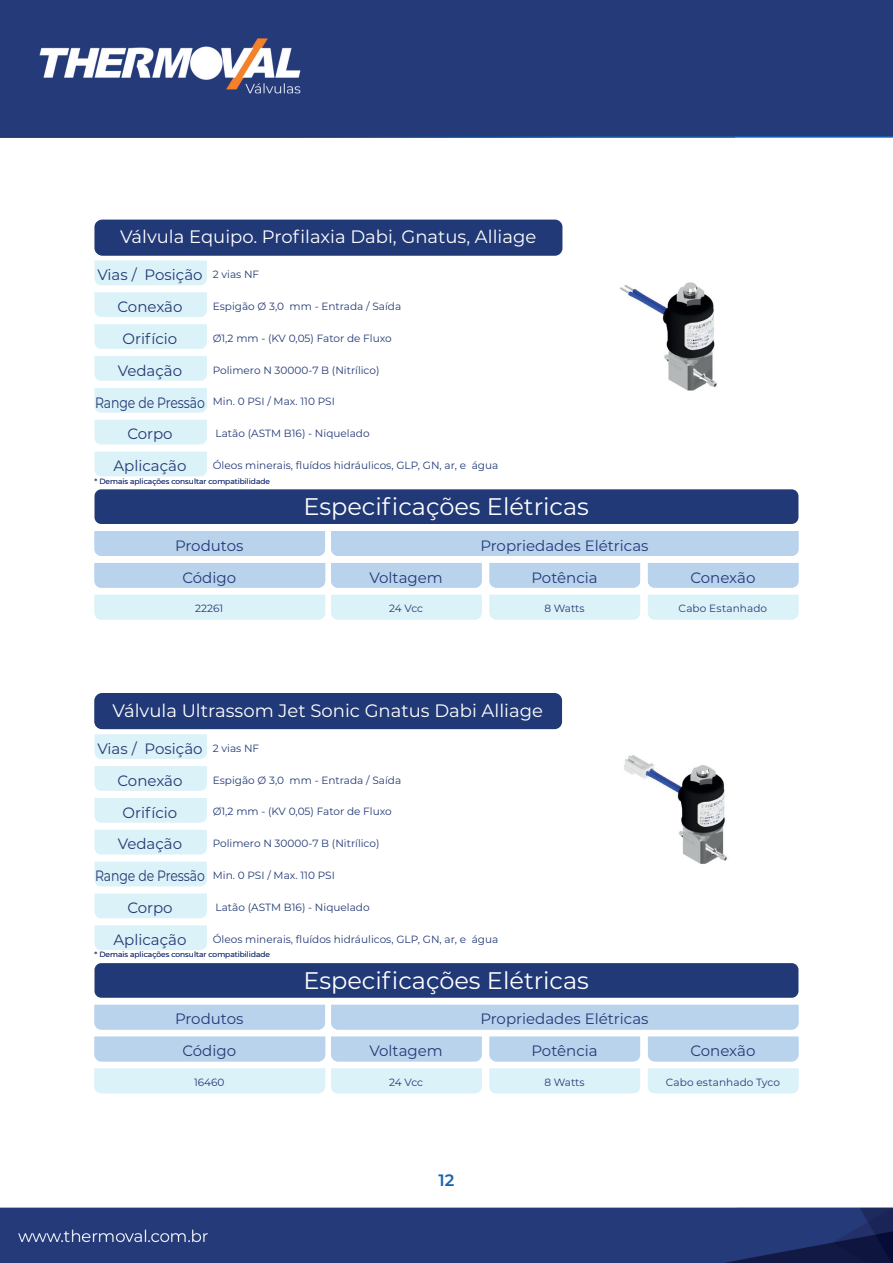
<style>
.page{position:relative;width:893px;height:1263px;background:#fff}
.page>*{position:absolute;margin:0;border:0;box-sizing:border-box;transform-origin:0 0}
.t1{font:24px "Montserrat";color:#fff}
.t2{font:18px "Montserrat";color:#fff}
.t3{font:600 16.5px "Montserrat";color:#1a64ab}
.t4{font:15px/31.8px "Montserrat";color:#243a76;text-align:center}
.t5{font:15px "Montserrat";color:#233973}
.t6{font:15px "Montserrat";color:#233973;scale:.83 1}
.t7{font:10.5px "Montserrat";color:#243a76}
.t8{font:7.5px "Montserrat";color:#243a76}
</style>
<div class="page">
<img style="left:0;top:0;width:893px;height:1263px">
<div style="left:94px;top:292px;width:113px;height:25px;background:#dcf2f9"></div>
<div style="left:95px;top:766px;width:112px;height:25px;background:#dcf2f9"></div>
<div style="left:94px;top:324px;width:113px;height:25px;background:#dcf2f9"></div>
<div style="left:95px;top:798px;width:112px;height:25px;background:#dcf2f9"></div>
<div style="left:94px;top:356px;width:113px;height:25px;background:#dcf2f9"></div>
<div style="left:95px;top:830px;width:112px;height:24px;background:#dcf2f9"></div>
<div style="left:94px;top:388px;width:113px;height:25px;background:#dcf2f9"></div>
<div style="left:95px;top:862px;width:112px;height:24px;background:#dcf2f9"></div>
<div style="left:94px;top:420px;width:113px;height:24px;background:#dcf2f9"></div>
<div style="left:95px;top:893px;width:112px;height:25px;background:#dcf2f9"></div>
<div style="left:94px;top:452px;width:113px;height:24px;background:#dcf2f9"></div>
<div style="left:95px;top:925px;width:112px;height:25px;background:#dcf2f9"></div>
<div style="left:94px;top:489px;width:704px;height:35px;background:#223977;border-radius:7px"></div>
<div style="left:95px;top:963px;width:703px;height:35px;background:#223977;border-radius:7px"></div>
<div style="left:94px;top:531px;width:231px;height:25px;background:#b9d3ed"></div>
<div style="left:95px;top:563px;width:230px;height:25px;background:#b9d3ed"></div>
<div style="left:94px;top:595px;width:231px;height:25px;background:#dcf2f9"></div>
<div style="left:331px;top:563px;width:151px;height:25px;background:#b9d3ed"></div>
<div style="left:489px;top:595px;width:151px;height:25px;background:#dcf2f9"></div>
<div style="left:331px;top:531px;width:467px;height:25px;background:#b9d3ed"></div>
<div style="left:489px;top:563px;width:151px;height:25px;background:#b9d3ed"></div>
<div style="left:648px;top:563px;width:150px;height:25px;background:#b9d3ed"></div>
<div style="left:648px;top:595px;width:150px;height:25px;background:#dcf2f9"></div>
<img style="left:568px;top:249px;width:230px;height:173px">
<div style="left:331px;top:595px;width:151px;height:25px;background:#dcf2f9"></div>
<svg style="left:94px;top:220px;width:468px;height:65px"></svg>
<div style="left:94px;top:1005px;width:231px;height:24px;background:#b9d3ed"></div>
<div style="left:95px;top:1036px;width:230px;height:25px;background:#b9d3ed"></div>
<div style="left:94px;top:1068px;width:231px;height:25px;background:#dcf2f9"></div>
<div style="left:331px;top:1036px;width:151px;height:25px;background:#b9d3ed"></div>
<div style="left:331px;top:1005px;width:467px;height:24px;background:#b9d3ed"></div>
<div style="left:489px;top:1036px;width:151px;height:25px;background:#b9d3ed"></div>
<div style="left:489px;top:1068px;width:151px;height:25px;background:#dcf2f9"></div>
<div style="left:648px;top:1036px;width:150px;height:25px;background:#b9d3ed"></div>
<div style="left:648px;top:1068px;width:150px;height:25px;background:#dcf2f9"></div>
<img style="left:568px;top:723px;width:230px;height:173px">
<div style="left:331px;top:1068px;width:151px;height:25px;background:#dcf2f9"></div>
<svg style="left:94px;top:693px;width:468px;height:66px"></svg>
<h2 class="t2" style="left:120px;top:225px;width:418px">Válvula Equipo. Profilaxia Dabi, Gnatus, Alliage</h2>
<h3 class="t5" style="left:97px;top:264px;width:107px">Vias / Posição</h3>
<p class="t7" style="left:213px;top:267px;width:48px">2 vias NF</p>
<p class="t7" style="left:213px;top:299px;width:190px">Espigão Ø 3,0 mm - Entrada / Saída</p>
<p class="t7" style="left:213px;top:331px;width:180px">Ø1,2 mm - (KV 0,05) Fator de Fluxo</p>
<p class="t7" style="left:213px;top:363px;width:168px">Polimero N 30000-7 B (Nitrílico)</p>
<p class="t7" style="left:213px;top:394px;width:124px">Min. 0 PSI / Max. 110 PSI</p>
<p class="t7" style="left:216px;top:426px;width:156px">Latão (ASTM B16) - Niquelado</p>
<p class="t7" style="left:213px;top:458px;width:287px">Óleos minerais, fluídos hidráulicos, GLP, GN, ar, e água</p>
<p class="t8" style="left:95px;top:476px;width:177px">* Demais aplicações consultar compatibilidade</p>
<h3 class="t5" style="left:117px;top:296px;width:67px">Conexão</h3>
<h3 class="t5" style="left:123px;top:328px;width:56px">Orifício</h3>
<h3 class="t5" style="left:118px;top:360px;width:66px">Vedação</h3>
<h3 class="t6" style="left:95px;top:392px;width:134px">Range de Pressão</h3>
<h3 class="t5" style="left:127px;top:424px;width:47px">Corpo</h3>
<h3 class="t5" style="left:113px;top:456px;width:75px">Aplicação</h3>
<h3 class="t4" style="left:175px;top:529px;width:70px">Produtos<br>Código</h3>
<p class="t7" style="left:195px;top:601px;width:30px">22261</p>
<h1 class="t1" style="left:304px;top:490px;width:287px">Especificações Elétricas</h1>
<h3 class="t4" style="left:369px;top:561px;width:75px">Voltagem</h3>
<p class="t7" style="left:389px;top:601px;width:35px">24 Vcc</p>
<h3 class="t4" style="left:480px;top:529px;width:170px">Propriedades Elétricas<br>Potência</h3>
<p class="t7" style="left:544px;top:601px;width:42px">8 Watts</p>
<h3 class="t4" style="left:690px;top:561px;width:67px">Conexão</h3>
<p class="t7" style="left:679px;top:601px;width:90px">Cabo Estanhado</p>
<h2 class="t2" style="left:113px;top:698px;width:432px">Válvula Ultrassom Jet Sonic Gnatus Dabi Alliage</h2>
<h3 class="t5" style="left:97px;top:738px;width:107px">Vias / Posição</h3>
<p class="t7" style="left:213px;top:741px;width:48px">2 vias NF</p>
<p class="t7" style="left:213px;top:772px;width:190px">Espigão Ø 3,0 mm - Entrada / Saída</p>
<p class="t7" style="left:213px;top:804px;width:180px">Ø1,2 mm - (KV 0,05) Fator de Fluxo</p>
<p class="t7" style="left:213px;top:836px;width:168px">Polimero N 30000-7 B (Nitrílico)</p>
<p class="t7" style="left:213px;top:868px;width:124px">Min. 0 PSI / Max. 110 PSI</p>
<p class="t7" style="left:216px;top:900px;width:156px">Latão (ASTM B16) - Niquelado</p>
<p class="t7" style="left:213px;top:932px;width:287px">Óleos minerais, fluídos hidráulicos, GLP, GN, ar, e água</p>
<p class="t8" style="left:95px;top:949px;width:177px">* Demais aplicações consultar compatibilidade</p>
<h3 class="t5" style="left:118px;top:770px;width:67px">Conexão</h3>
<h3 class="t5" style="left:123px;top:802px;width:56px">Orifício</h3>
<h3 class="t5" style="left:118px;top:834px;width:66px">Vedação</h3>
<h3 class="t6" style="left:95px;top:866px;width:134px">Range de Pressão</h3>
<h3 class="t5" style="left:127px;top:897px;width:47px">Corpo</h3>
<h3 class="t5" style="left:113px;top:929px;width:75px">Aplicação</h3>
<h3 class="t4" style="left:175px;top:1003px;width:70px">Produtos<br>Código</h3>
<p class="t7" style="left:194px;top:1075px;width:32px">16460</p>
<h1 class="t1" style="left:304px;top:964px;width:287px">Especificações Elétricas</h1>
<h3 class="t4" style="left:369px;top:1034px;width:75px">Voltagem</h3>
<p class="t7" style="left:389px;top:1075px;width:35px">24 Vcc</p>
<h3 class="t4" style="left:480px;top:1003px;width:170px">Propriedades Elétricas<br>Potência</h3>
<p class="t7" style="left:544px;top:1075px;width:42px">8 Watts</p>
<h3 class="t4" style="left:690px;top:1034px;width:67px">Conexão</h3>
<p class="t7" style="left:666px;top:1075px;width:116px">Cabo estanhado Tyco</p>
<h3 class="t3" style="left:439px;top:1168px;width:17px">12</h3>
</div>
